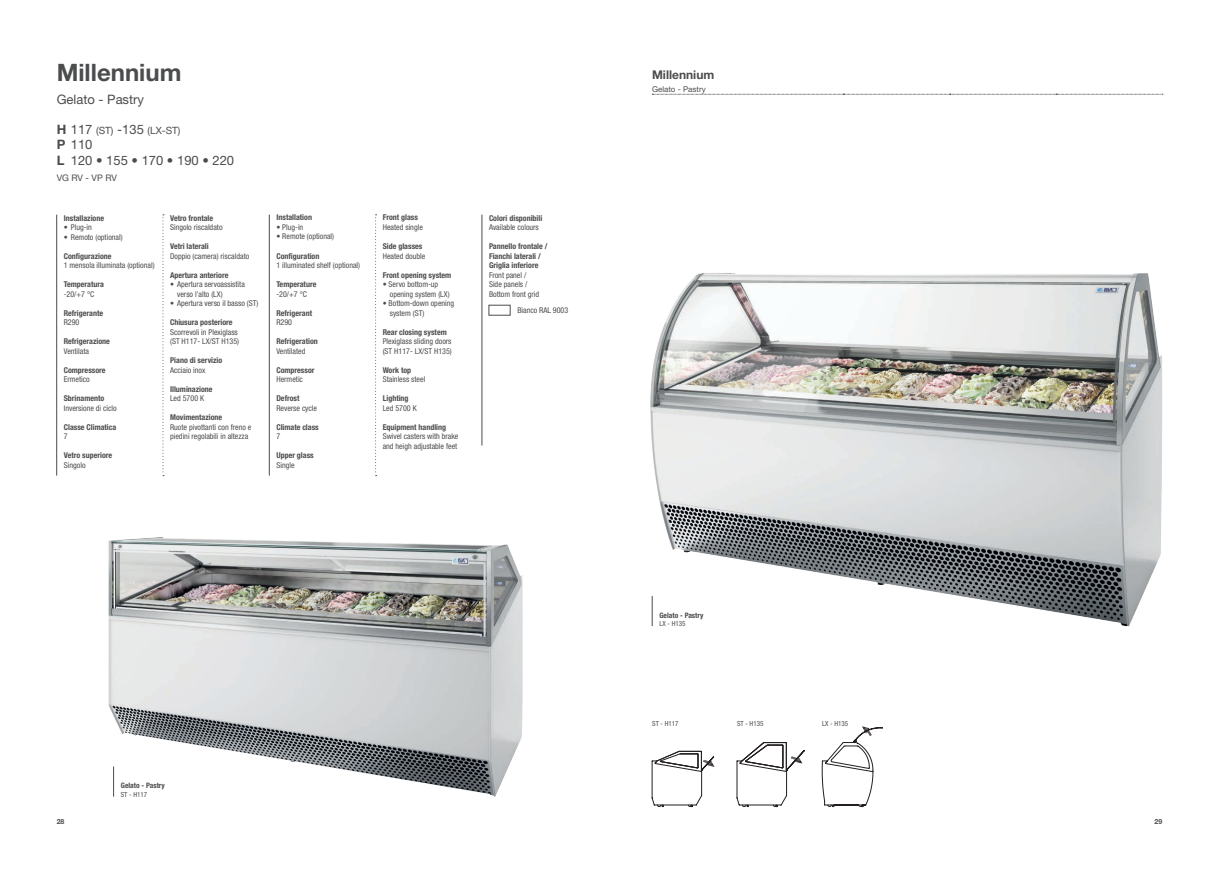
<style>
.page{position:relative;width:1219px;height:871px;background:#fff}
.page>*{position:absolute;margin:0;border:0;box-sizing:border-box;transform-origin:0 0}
.t1{font:700 24px "Helvetica Neue LT Std";color:#4b4c4d}
.t2{font:13px/15.6px "Helvetica Neue LT Std";color:#4b4c4d}
.t3{font:700 12px "Helvetica Neue LT Std";color:#4b4c4d}
.t4{font:10px "Helvetica Neue LT Std";color:#4b4c4d}
.t5{font:9px "Helvetica Neue LT Std";letter-spacing:-.01em;color:#4b4c4d}
.t6{font:condensed 8px/9.5px "Helvetica Neue LT Std";color:#4b4c4d}
.t7{font:700 condensed 8px/9.6px "Helvetica Neue LT Std";color:#4b4c4d}
.t8{font:8px "Helvetica Neue LT Std";color:#4b4c4d}
.t9{font:700 condensed 7.5px "Helvetica Neue LT Std";color:#4b4c4d}
.t10{font:condensed 7px "Helvetica Neue LT Std";color:#4b4c4d}
.t11{font:700 7px "Helvetica Neue LT Std";color:#4b4c4d}
.s1{font-weight:700;font-size:13px}
.s2{font-size:13px}
.s3{font-weight:700}
</style>
<div class="page">
<hr style="left:269px;top:214px;width:1px;height:261px;background:#4b4c4d">
<hr style="left:56px;top:214px;width:1px;height:261px;background:#4b4c4d">
<svg style="left:375px;top:214px;width:2px;height:262px"></svg>
<svg style="left:162px;top:214px;width:2px;height:262px"></svg>
<img style="left:108px;top:537px;width:415px;height:260px">
<img style="left:650px;top:273px;width:512px;height:354px">
<svg style="left:652px;top:93px;width:511px;height:2px"></svg>
<hr style="left:113px;top:766px;width:1px;height:30px;background:#4b4c4d">
<hr style="left:652px;top:595px;width:1px;height:31px;background:#4b4c4d">
<svg style="left:652px;top:750px;width:63px;height:56px"></svg>
<svg style="left:737px;top:742px;width:68px;height:64px"></svg>
<svg style="left:822px;top:726px;width:61px;height:80px"></svg>
<hr style="left:482px;top:214px;width:1px;height:231px;background:#4b4c4d">
<div style="left:489px;top:305px;width:21px;height:10px;background:#fff;border:1px solid #4b4c4d"></div>
<h1 class="t1" style="left:57px;top:58px;width:126px">Millennium</h1>
<h3 class="t3" style="left:652px;top:67px;width:64px">Millennium</h3>
<p class="t8" style="left:652px;top:84px;width:55px">Gelato - Pastry</p>
<h2 class="t2" style="left:57px;top:91px;width:89px">Gelato - Pastry</h2>
<p class="t4" style="left:57px;top:124px;width:125px"><span class="s1">H</span> <span class="s2">117</span> (ST) <span class="s2">-135</span> (LX-ST)</p>
<h2 class="t2" style="left:57px;top:137px;width:179px"><span class="s3">P</span> 110<br><span class="s3">L</span> 120 • 155 • 170 • 190 • 220</h2>
<p class="t5" style="left:57px;top:172px;width:62px">VG RV - VP RV</p>
<p class="t7" style="left:64px;top:213px;width:42px">Installazione</p>
<p class="t6" style="left:64px;top:222px;width:30px">• Plug-in</p>
<p class="t6" style="left:64px;top:232px;width:60px">• Remoto (optional)</p>
<p class="t7" style="left:64px;top:251px;width:49px">Configurazione</p>
<p class="t6" style="left:64px;top:260px;width:92px">1 mensola illuminata (optional)</p>
<p class="t7" style="left:64px;top:279px;width:42px">Temperatura</p>
<p class="t6" style="left:64px;top:289px;width:32px">-20/+7 °C</p>
<p class="t7" style="left:64px;top:308px;width:41px">Refrigerante</p>
<p class="t6" style="left:64px;top:317px;width:17px">R290</p>
<p class="t7" style="left:64px;top:336px;width:48px">Refrigerazione</p>
<p class="t6" style="left:64px;top:346px;width:27px">Ventilata</p>
<p class="t7" style="left:64px;top:365px;width:43px">Compressore</p>
<p class="t6" style="left:64px;top:374px;width:28px">Ermetico</p>
<p class="t7" style="left:64px;top:393px;width:42px">Sbrinamento</p>
<p class="t6" style="left:64px;top:403px;width:54px">Inversione di ciclo</p>
<p class="t7" style="left:64px;top:422px;width:54px">Classe Climatica</p>
<p class="t6" style="left:64px;top:431px;width:5px">7</p>
<p class="t7" style="left:64px;top:450px;width:50px">Vetro superiore</p>
<p class="t6" style="left:64px;top:460px;width:23px">Singolo</p>
<p class="t7" style="left:170px;top:213px;width:45px">Vetro frontale</p>
<p class="t6" style="left:170px;top:222px;width:54px">Singolo riscaldato</p>
<p class="t7" style="left:170px;top:241px;width:40px">Vetri laterali</p>
<p class="t6" style="left:170px;top:251px;width:81px">Doppio (camera) riscaldato</p>
<p class="t7" style="left:170px;top:270px;width:60px">Apertura anteriore</p>
<p class="t6" style="left:177px;top:279px;width:69px;text-indent:-7px">• Apertura servoassistita verso l’alto (LX)</p>
<p class="t6" style="left:170px;top:298px;width:90px">• Apertura verso il basso (ST)</p>
<p class="t7" style="left:170px;top:317px;width:64px">Chiusura posteriore</p>
<p class="t6" style="left:170px;top:327px;width:71px">Scorrevoli in Plexiglass (ST H117- LX/ST H135)</p>
<p class="t7" style="left:170px;top:355px;width:54px">Piano di servizio</p>
<p class="t6" style="left:170px;top:365px;width:37px">Acciaio inox</p>
<p class="t7" style="left:170px;top:384px;width:44px">Illuminazione</p>
<p class="t6" style="left:170px;top:393px;width:36px">Led 5700 K</p>
<p class="t7" style="left:170px;top:412px;width:54px">Movimentazione</p>
<p class="t6" style="left:170px;top:422px;width:83px">Ruote pivottanti con freno e piedini regolabili in altezza</p>
<p class="t7" style="left:276px;top:213px;width:37px">Installation</p>
<p class="t6" style="left:276px;top:222px;width:28px">• Plug-in</p>
<p class="t6" style="left:276px;top:232px;width:59px">• Remote (optional)</p>
<p class="t7" style="left:276px;top:251px;width:45px">Configuration</p>
<p class="t6" style="left:276px;top:260px;width:85px">1 illuminated shelf (optional)</p>
<p class="t7" style="left:276px;top:279px;width:41px">Temperature</p>
<p class="t6" style="left:276px;top:289px;width:32px">-20/+7 °C</p>
<p class="t7" style="left:276px;top:308px;width:37px">Refrigerant</p>
<p class="t6" style="left:276px;top:317px;width:17px">R290</p>
<p class="t7" style="left:276px;top:336px;width:43px">Refrigeration</p>
<p class="t6" style="left:276px;top:346px;width:31px">Ventilated</p>
<p class="t7" style="left:276px;top:365px;width:40px">Compressor</p>
<p class="t6" style="left:276px;top:374px;width:28px">Hermetic</p>
<p class="t7" style="left:276px;top:393px;width:25px">Defrost</p>
<p class="t6" style="left:276px;top:403px;width:42px">Reverse cycle</p>
<p class="t7" style="left:276px;top:422px;width:44px">Climate class</p>
<p class="t6" style="left:276px;top:431px;width:5px">7</p>
<p class="t7" style="left:276px;top:450px;width:39px">Upper glass</p>
<p class="t6" style="left:276px;top:460px;width:20px">Single</p>
<p class="t7" style="left:383px;top:213px;width:37px">Front glass</p>
<p class="t6" style="left:383px;top:222px;width:42px">Heated single</p>
<p class="t7" style="left:383px;top:241px;width:41px">Side glasses</p>
<p class="t6" style="left:383px;top:251px;width:44px">Heated double</p>
<p class="t7" style="left:383px;top:270px;width:70px">Front opening system</p>
<p class="t6" style="left:390px;top:279px;width:61px;text-indent:-7px">• Servo bottom-up opening system (LX)</p>
<p class="t6" style="left:390px;top:298px;width:66px;text-indent:-7px">• Bottom-down opening system (ST)</p>
<p class="t7" style="left:383px;top:327px;width:66px">Rear closing system</p>
<p class="t6" style="left:383px;top:336px;width:71px">Plexiglass sliding doors (ST H117- LX/ST H135)</p>
<p class="t7" style="left:383px;top:365px;width:30px">Work top</p>
<p class="t6" style="left:383px;top:374px;width:44px">Stainless steel</p>
<p class="t7" style="left:383px;top:393px;width:27px">Lighting</p>
<p class="t6" style="left:383px;top:403px;width:36px">Led 5700 K</p>
<p class="t7" style="left:383px;top:422px;width:65px">Equipment handling</p>
<p class="t6" style="left:383px;top:431px;width:77px">Swivel casters with brake and heigh adjustable feet</p>
<p class="t7" style="left:489px;top:213px;width:55px">Colori disponibili</p>
<p class="t6" style="left:489px;top:222px;width:51px">Available colours</p>
<p class="t7" style="left:489px;top:241px;width:60px">Pannello frontale /<br>Fianchi laterali /<br>Griglia inferiore</p>
<p class="t6" style="left:489px;top:270px;width:52px">Front panel /<br>Side panels /<br>Bottom front grid</p>
<p class="t6" style="left:517px;top:305px;width:52px">Bianco RAL 9003</p>
<p class="t9" style="left:121px;top:780px;width:46px">Gelato - Pastry</p>
<p class="t10" style="left:121px;top:789px;width:28px">ST - H117</p>
<p class="t9" style="left:659px;top:610px;width:46px">Gelato - Pastry</p>
<p class="t10" style="left:659px;top:619px;width:28px">LX - H135</p>
<p class="t10" style="left:652px;top:719px;width:28px">ST - H117</p>
<p class="t10" style="left:737px;top:719px;width:28px">ST - H135</p>
<p class="t10" style="left:822px;top:719px;width:28px">LX - H135</p>
<p class="t11" style="left:57px;top:817px;width:9px">28</p>
<p class="t11" style="left:1154px;top:817px;width:9px">29</p>
</div>
